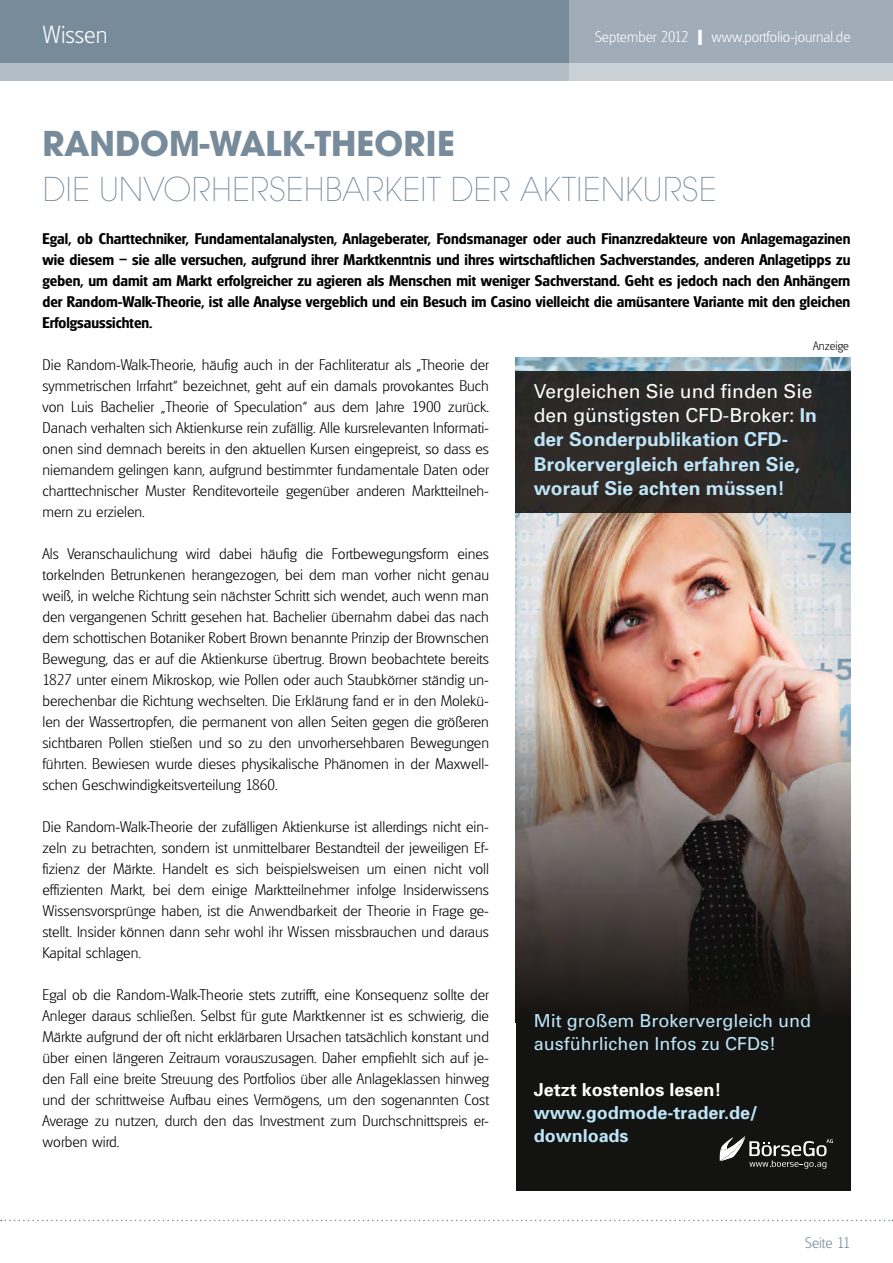
<style>
.page{position:relative;width:893px;height:1263px;background:#fff}
.page>*{position:absolute;margin:0;border:0;box-sizing:border-box;transform-origin:0 0}
.t1{font:700 37.5px "Avignon";color:#788b9b}
.t2{font:200 36px "Avignon";color:#788b9b}
.t3{font:200 24px "Glasgow Serial";color:#fff}
.t4{font:700 19.2px/24.3px "Univers";color:#bde4f7}
.t5{font:17.85px/23px "Univers";color:#bde4f7}
.t6{font:700 17.85px/23px "Univers";color:#bde4f7}
.t7{font:700 17.85px "Univers";color:#fff}
.t8{font:200 15px/21px "Glasgow Serial";color:#000;text-align:justify;scale:1.04 1}
.t9{font:700 15px/21px "Glasgow Serial";color:#000;text-align:justify}
.t10{font:200 15px "Glasgow Serial";color:#fff}
.t11{font:200 15px "Glasgow Serial";color:#788b9b}
.t12{font:200 12px "Glasgow Serial";color:#000}
.s1{font-weight:700;font-size:21px}
.s2{font-weight:400;color:#fff}
</style>
<div class="page">
<div style="left:0;top:0;width:893px;height:81px;background:#788b9b"></div>
<div style="left:0;top:64px;width:893px;height:17px;background:#b3bdc6"></div>
<svg style="left:570px;top:0;width:323px;height:81px;background:#a9b4be"></svg>
<svg style="left:1px;top:1220px;width:892px;height:1px"></svg>
<div style="left:516px;top:357px;width:334px;height:834px;background:#131311"></div>
<img style="left:516px;top:357px;width:334px;height:349px">
<img style="left:516px;top:706px;width:334px;height:297px">
<svg style="left:719px;top:1135px;width:114px;height:33px"></svg>
<img style="left:516px;top:371px;width:334px;height:142px">
<h3 class="t3" style="left:43px;top:20px;width:67px">Wissen</h3>
<p class="t10" style="left:595px;top:27px;width:257px">September 2012 <span class="s1">I</span> www.portfolio-journal.de</p>
<h1 class="t1" style="left:43px;top:120px;width:414px">RANDOM-WALK-THEORIE</h1>
<h2 class="t2" style="left:43px;top:169px;width:676px">DIE UNVORHERSEHBARKEIT DER AKTIENKURSE</h2>
<p class="t9" style="left:43px;top:228px;width:809px">Egal, ob Charttechniker, Fundamentalanalysten, Anlageberater, Fondsmanager oder auch Finanzredakteure von Anlagemagazinen wie diesem – sie alle versuchen, aufgrund ihrer Marktkenntnis und ihres wirtschaftlichen Sachverstandes, anderen Anlagetipps zu geben, um damit am Markt erfolgreicher zu agieren als Menschen mit weniger Sachverstand. Geht es jedoch nach den Anhängern der Random-Walk-Theorie, ist alle Analyse vergeblich und ein Besuch im Casino vielleicht die amüsantere Variante mit den gleichen Erfolgsaussichten.</p>
<p class="t8" style="left:43px;top:354px;width:431px">Die Random-Walk-Theorie, häufig auch in der Fachliteratur als „Theorie der symmetrischen Irrfahrt“ bezeichnet, geht auf ein damals provokantes Buch von Luis Bachelier „Theorie of Speculation“ aus dem Jahre 1900 zurück.<br>Danach verhalten sich Aktienkurse rein zufällig. Alle kursrelevanten Informati&shy;onen sind demnach bereits in den aktuellen Kursen eingepreist, so dass es niemandem gelingen kann, aufgrund bestimmter fundamentale Daten oder charttechnischer Muster Renditevorteile gegenüber anderen Marktteilneh&shy;mern zu erzielen.</p>
<p class="t8" style="left:43px;top:543px;width:431px">Als Veranschaulichung wird dabei häufig die Fortbewegungsform eines torkelnden Betrunkenen herangezogen, bei dem man vorher nicht genau weiß, in welche Richtung sein nächster Schritt sich wendet, auch wenn man den vergangenen Schritt gesehen hat. Bachelier übernahm dabei das nach dem schottischen Botaniker Robert Brown benannte Prinzip der Brownschen Bewegung, das er auf die Aktienkurse übertrug. Brown beobachtete bereits 1827 unter einem Mikroskop, wie Pollen oder auch Staubkörner ständig un&shy;berechenbar die Richtung wechselten. Die Erklärung fand er in den Molekü&shy;len der Wassertropfen, die permanent von allen Seiten gegen die größeren sichtbaren Pollen stießen und so zu den unvorhersehbaren Bewegungen führten. Bewiesen wurde dieses physikalische Phänomen in der Maxwell&shy;schen Geschwindigkeitsverteilung 1860.</p>
<p class="t8" style="left:43px;top:816px;width:431px">Die Random-Walk-Theorie der zufälligen Aktienkurse ist allerdings nicht ein&shy;zeln zu betrachten, sondern ist unmittelbarer Bestandteil der jeweiligen Ef&shy;fizienz der Märkte. Handelt es sich beispielsweisen um einen nicht voll effizienten Markt, bei dem einige Marktteilnehmer infolge Insiderwissens Wissensvorsprünge haben, ist die Anwendbarkeit der Theorie in Frage ge&shy;stellt. Insider können dann sehr wohl ihr Wissen missbrauchen und daraus Kapital schlagen.</p>
<p class="t8" style="left:43px;top:984px;width:431px">Egal ob die Random-Walk-Theorie stets zutrifft, eine Konsequenz sollte der Anleger daraus schließen. Selbst für gute Marktkenner ist es schwierig, die Märkte aufgrund der oft nicht erklärbaren Ursachen tatsächlich konstant und über einen längeren Zeitraum vorauszusagen. Daher empfiehlt sich auf je&shy;den Fall eine breite Streuung des Portfolios über alle Anlageklassen hinweg und der schrittweise Aufbau eines Vermögens, um den sogenannten Cost Average zu nutzen, durch den das Investment zum Durchschnittspreis er&shy;worben wird.</p>
<p class="t12" style="left:813px;top:339px;width:37px">Anzeige</p>
<p class="t4" style="left:534px;top:378px;width:285px"><span class="s2">Vergleichen Sie und finden Sie den günstigsten CFD-Broker:</span> In der Sonderpublikation CFD-<br>Brokervergleich erfahren Sie, worauf Sie achten müssen!</p>
<p class="t5" style="left:534px;top:1008px;width:279px">Mit großem Brokervergleich und ausführlichen Infos zu CFDs!</p>
<p class="t7" style="left:534px;top:1078px;width:189px">Jetzt kostenlos lesen!</p>
<p class="t6" style="left:534px;top:1100px;width:226px">www.godmode-trader.de/ downloads</p>
<p class="t11" style="left:805px;top:1234px;width:47px">Seite 11</p>
</div>
